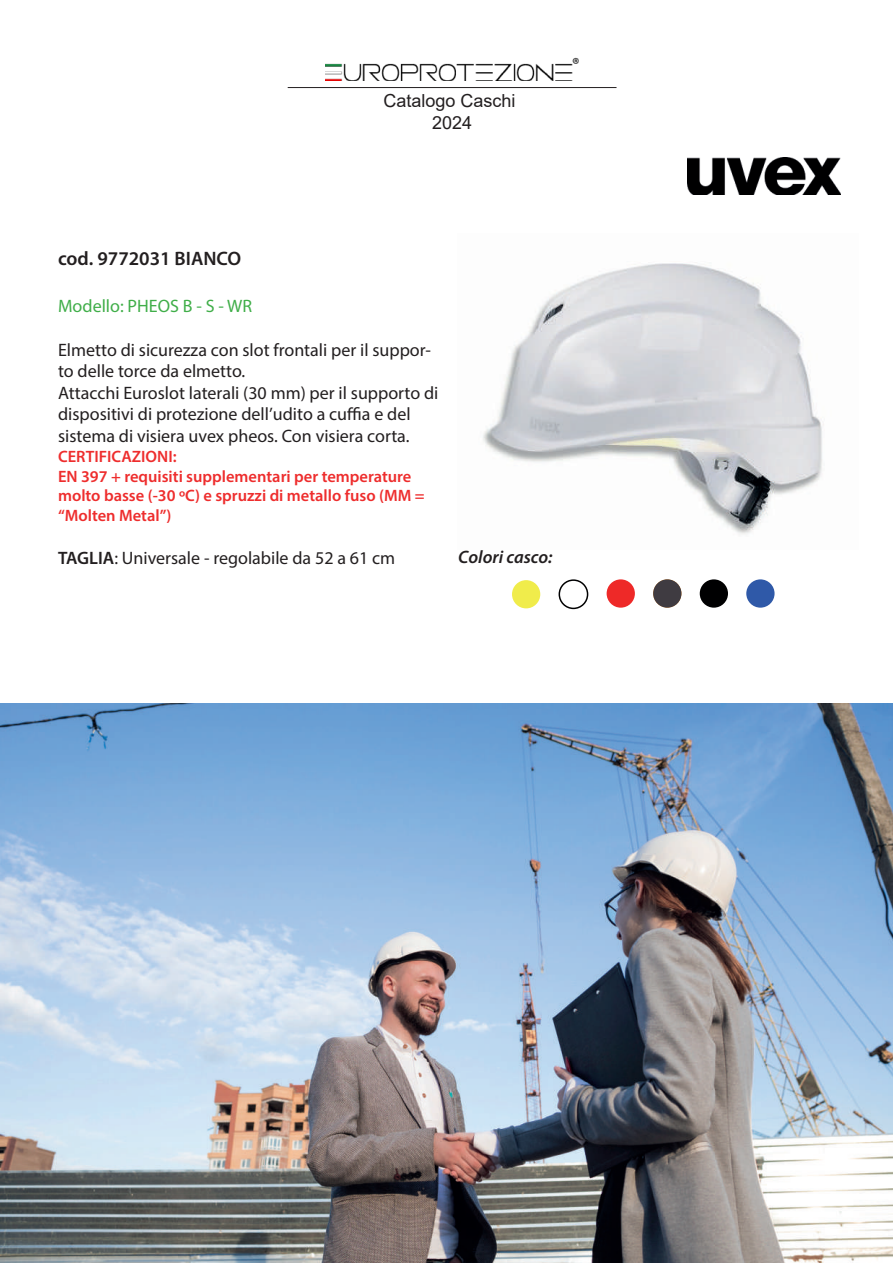
<style>
.page{position:relative;width:893px;height:1263px;background:#fff}
.page>*{position:absolute;margin:0;border:0;box-sizing:border-box;transform-origin:0 0}
.t1{font:600 19.5px "Myriad Pro";color:#231f20}
.t2{font:18px/21.6px "Myriad Pro";color:#231f20}
.t3{font:18px "Myriad Pro";color:#40ae49}
.t4{font:18px/21.9px "Arial";color:#231f20;text-align:center}
.t5{font:italic 600 18px "Myriad Pro";color:#231f20}
.t6{font:600 16.5px/19.8px "Myriad Pro";color:#ee2d2d}
.s1{font-weight:600}
</style>
<div class="page">
<img style="left:326px;top:57px;width:253px;height:24px">
<hr style="left:288px;top:87px;width:328px;height:1px;background:#231f20">
<img style="left:688px;top:157px;width:152px;height:37px">
<img style="left:483px;top:263px;width:341px;height:271px">
<div style="left:512px;top:580px;width:28px;height:28px;background:#f0ec4b;border-radius:50%"></div>
<div style="left:559px;top:579px;width:29px;height:30px;border:2px solid #000001;border-radius:50%"></div>
<div style="left:607px;top:579px;width:28px;height:29px;background:#ee2928;border-radius:50%"></div>
<div style="left:700px;top:579px;width:28px;height:29px;background:#000001;border-radius:50%"></div>
<div style="left:746px;top:579px;width:28px;height:29px;background:#2f59a8;border-radius:50%"></div>
<div style="left:653px;top:579px;width:28px;height:29px;background:#3f3b41;border-radius:50%"></div>
<img style="left:0;top:703px;width:893px;height:560px">
<p class="t1" style="left:58px;top:246px;width:185px">cod. 9772031 BIANCO</p>
<p class="t4" style="left:384px;top:90px;width:134px">Catalogo Caschi<br>2024</p>
<p class="t3" style="left:58px;top:295px;width:196px">Modello: PHEOS B - S - WR</p>
<p class="t2" style="left:58px;top:338px;width:382px">Elmetto di sicurezza con slot frontali per il suppor&shy;to delle torce da elmetto.<br>Attacchi Euroslot laterali (30 mm) per il supporto di dispositivi di protezione dell’udito a cuffia e del sistema di visiera uvex pheos. Con visiera corta.</p>
<p class="t6" style="left:58px;top:446px;width:368px">CERTIFICAZIONI:<br>EN 397 + requisiti supplementari per temperature molto basse (-30 ºC) e spruzzi di metallo fuso (MM = “Molten Metal”)</p>
<p class="t2" style="left:58px;top:547px;width:339px"><span class="s1">TAGLIA</span>: Universale - regolabile da 52 a 61 cm</p>
<p class="t5" style="left:458px;top:546px;width:96px">Colori casco:</p>
</div>
